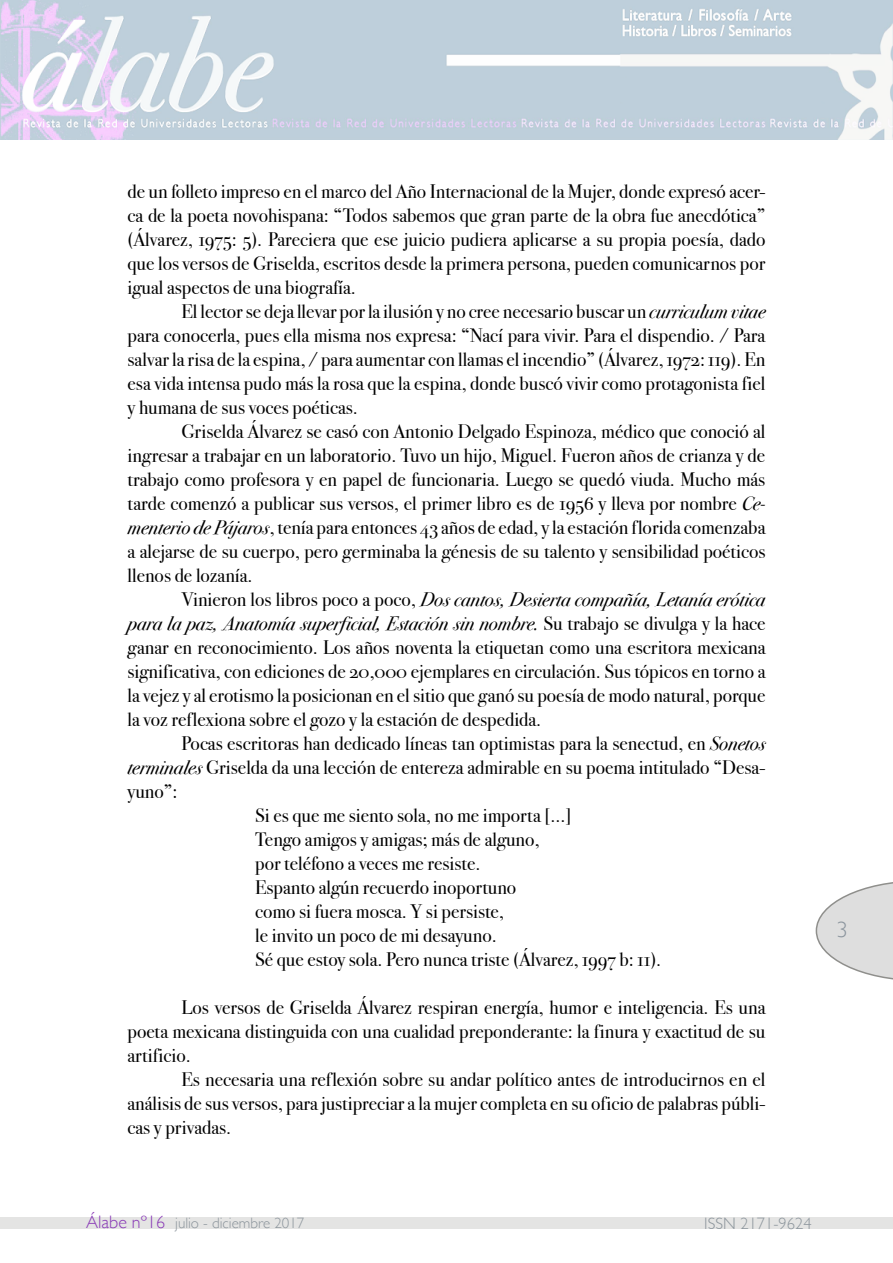
<style>
.page{position:relative;width:893px;height:1263px;background:#fff}
.page>*{position:absolute;margin:0;border:0;box-sizing:border-box;transform-origin:0 0}
.t1{font:300 22.5px "Gill Sans";color:#8a949d}
.t2{font:19.5px/24px "Bodoni Svty Two OSITCTT Book";color:#000;text-align:justify}
.t3{font:300 16.5px "Gill Sans";color:#8c959c}
.t4{font:300 15px "Gill Sans";color:#8c959c}
.s1{font-family:"Bodoni Svty Two OSITCTT Book It"}
.s2{font-size:18px;color:#893ab6}
</style>
<div class="page">
<svg style="left:816px;top:882px;width:77px;height:98px"></svg>
<img style="left:0;top:0;width:893px;height:139px">
<div style="left:0;top:1218px;width:893px;height:11px;background:#e4e4e3"></div>
<p class="t2" style="left:128px;top:179px;width:639px">de un folleto impreso en el marco del Año Internacional de la Mujer, donde expresó acer&shy;ca de la poeta novohispana: “Todos sabemos que gran parte de la obra fue anecdótica” (Álvarez, 1975: 5). Pareciera que ese juicio pudiera aplicarse a su propia poesía, dado que los versos de Griselda, escritos desde la primera persona, pueden comunicarnos por igual aspectos de una biografía.</p>
<p class="t2" style="left:128px;top:299px;width:639px;text-indent:54px">El lector se deja llevar por la ilusión y no cree necesario buscar un <span class="s1">curriculum vitae </span>para conocerla, pues ella misma nos expresa: “Nací para vivir. Para el dispendio. / Para salvar la risa de la espina, / para aumentar con llamas el incendio” (Álvarez, 1972: 119). En esa vida intensa pudo más la rosa que la espina, donde buscó vivir como protagonista fiel y humana de sus voces poéticas.</p>
<p class="t2" style="left:128px;top:419px;width:639px;text-indent:54px">Griselda Álvarez se casó con Antonio Delgado Espinoza, médico que conoció al ingresar a trabajar en un laboratorio. Tuvo un hijo, Miguel. Fueron años de crianza y de trabajo como profesora y en papel de funcionaria. Luego se quedó viuda. Mucho más tarde comenzó a publicar sus versos, el primer libro es de 1956 y lleva por nombre <span class="s1">Ce&shy;menterio de Pájaros</span>, tenía para entonces 43 años de edad, y la estación florida comenzaba a alejarse de su cuerpo, pero germinaba la génesis de su talento y sensibilidad poéticos llenos de lozanía.</p>
<p class="t2" style="left:128px;top:587px;width:639px;text-indent:54px">Vinieron los libros poco a poco, <span class="s1">Dos cantos, Desierta compañía, Letanía erótica para la paz, Anatomía superficial, Estación sin nombre.</span> Su trabajo se divulga y la hace ganar en reconocimiento. Los años noventa la etiquetan como una escritora mexicana significativa, con ediciones de 20,000 ejemplares en circulación. Sus tópicos en torno a la vejez y al erotismo la posicionan en el sitio que ganó su poesía de modo natural, porque la voz reflexiona sobre el gozo y la estación de despedida.</p>
<p class="t2" style="left:128px;top:731px;width:639px;text-indent:54px">Pocas escritoras han dedicado líneas tan optimistas para la senectud, en <span class="s1">Sonetos terminales</span> Griselda da una lección de entereza admirable en su poema intitulado “Desa&shy;yuno”:</p>
<p class="t2" style="left:255px;top:803px;width:318px">Si es que me siento sola, no me importa [...]</p>
<p class="t2" style="left:255px;top:827px;width:286px">Tengo amigos y amigas; más de alguno,</p>
<p class="t2" style="left:255px;top:851px;width:227px">por teléfono a veces me resiste.</p>
<p class="t2" style="left:255px;top:875px;width:263px">Espanto algún recuerdo inoportuno</p>
<p class="t2" style="left:255px;top:899px;width:250px">como si fuera mosca. Y si persiste,</p>
<p class="t2" style="left:255px;top:923px;width:243px">le invito un poco de mi desayuno.</p>
<p class="t2" style="left:255px;top:947px;width:408px">Sé que estoy sola. Pero nunca triste (Álvarez, 1997 b: 11).</p>
<p class="t2" style="left:128px;top:995px;width:639px;text-indent:54px">Los versos de Griselda Álvarez respiran energía, humor e inteligencia. Es una poeta mexicana distinguida con una cualidad preponderante: la finura y exactitud de su artificio.</p>
<p class="t2" style="left:128px;top:1067px;width:639px;text-indent:54px">Es necesaria una reflexión sobre su andar político antes de introducirnos en el análisis de sus versos, para justipreciar a la mujer completa en su oficio de palabras públi&shy;cas y privadas.</p>
<p class="t1" style="left:837px;top:912px;width:13px">3</p>
<p class="t4" style="left:86px;top:1211px;width:220px"><span class="s2">Álabe nº16</span> julio - diciembre 2017</p>
<p class="t3" style="left:704px;top:1211px;width:109px">ISSN 2171-9624</p>
</div>
